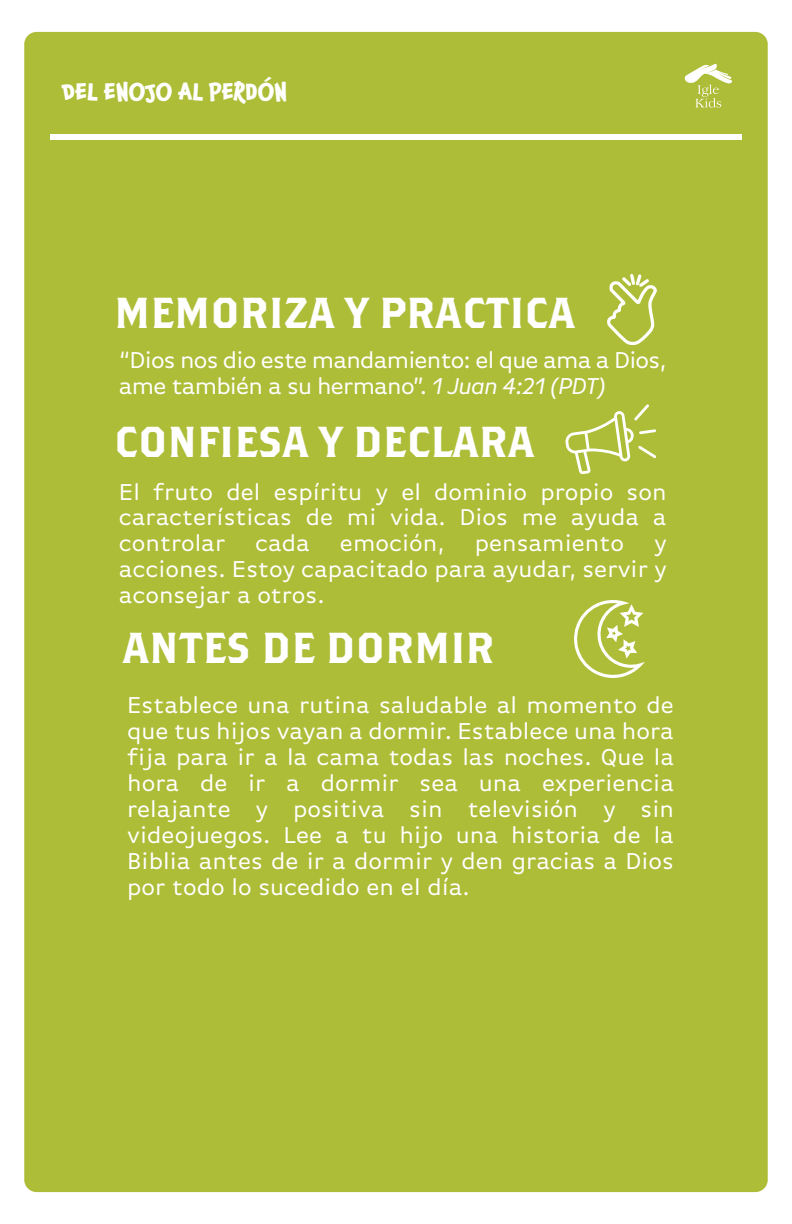
<style>
.page{position:relative;width:792px;height:1224px;background:#fff}
.page>*{position:absolute;margin:0;border:0;box-sizing:border-box;transform-origin:0 0}
.t1{font:43.2px "Brothers OT";color:#fff}
.t2{font:24.2px/26px "Basic Gothic Pro";color:#fff;text-align:justify}
.t3{font:24.2px/26px "Basic Gothic Pro";letter-spacing:-.035em;color:#fff}
.t4{font:700 22.6px "Chaloops";color:#fff}
.s1{font-style:italic}
</style>
<div class="page">
<div style="left:24px;top:32px;width:744px;height:1160px;background:#aebd38;border-radius:12px"></div>
<svg style="left:607px;top:274px;width:50px;height:71px"></svg>
<svg style="left:565px;top:404px;width:91px;height:70px"></svg>
<div style="left:50px;top:134px;width:692px;height:6px;background:#fff"></div>
<svg style="left:684px;top:64px;width:49px;height:44px"></svg>
<svg style="left:574px;top:600px;width:71px;height:78px"></svg>
<p class="t4" style="left:62px;top:73px;width:227px">DEL ENOJO AL PERDÓN</p>
<h1 class="t1" style="left:114px;top:293px;width:462px">MEMORIZA Y PRACTICA</h1>
<p class="t3" style="left:119px;top:347px;width:549px">“Dios nos dio este mandamiento: el que ama a Dios, ame también a su hermano”. <span class="s1">1 Juan 4:21 (PDT)</span></p>
<h1 class="t1" style="left:114px;top:422px;width:422px">CONFIESA Y DECLARA</h1>
<p class="t2" style="left:119px;top:478px;width:549px">El fruto del espíritu y el dominio propio son características de mi vida. Dios me ayuda a controlar cada emoción, pensamiento y acciones. Estoy capacitado para ayudar, servir y aconsejar a otros.</p>
<h1 class="t1" style="left:123px;top:628px;width:373px">ANTES DE DORMIR</h1>
<p class="t2" style="left:127px;top:692px;width:548px">Establece una rutina saludable al momento de que tus hijos vayan a dormir. Establece una hora fija para ir a la cama todas las noches. Que la hora de ir a dormir sea una experiencia relajante y positiva sin televisión y sin videojuegos. Lee a tu hijo una historia de la Biblia antes de ir a dormir y den gracias a Dios por todo lo sucedido en el día.</p>
</div>
